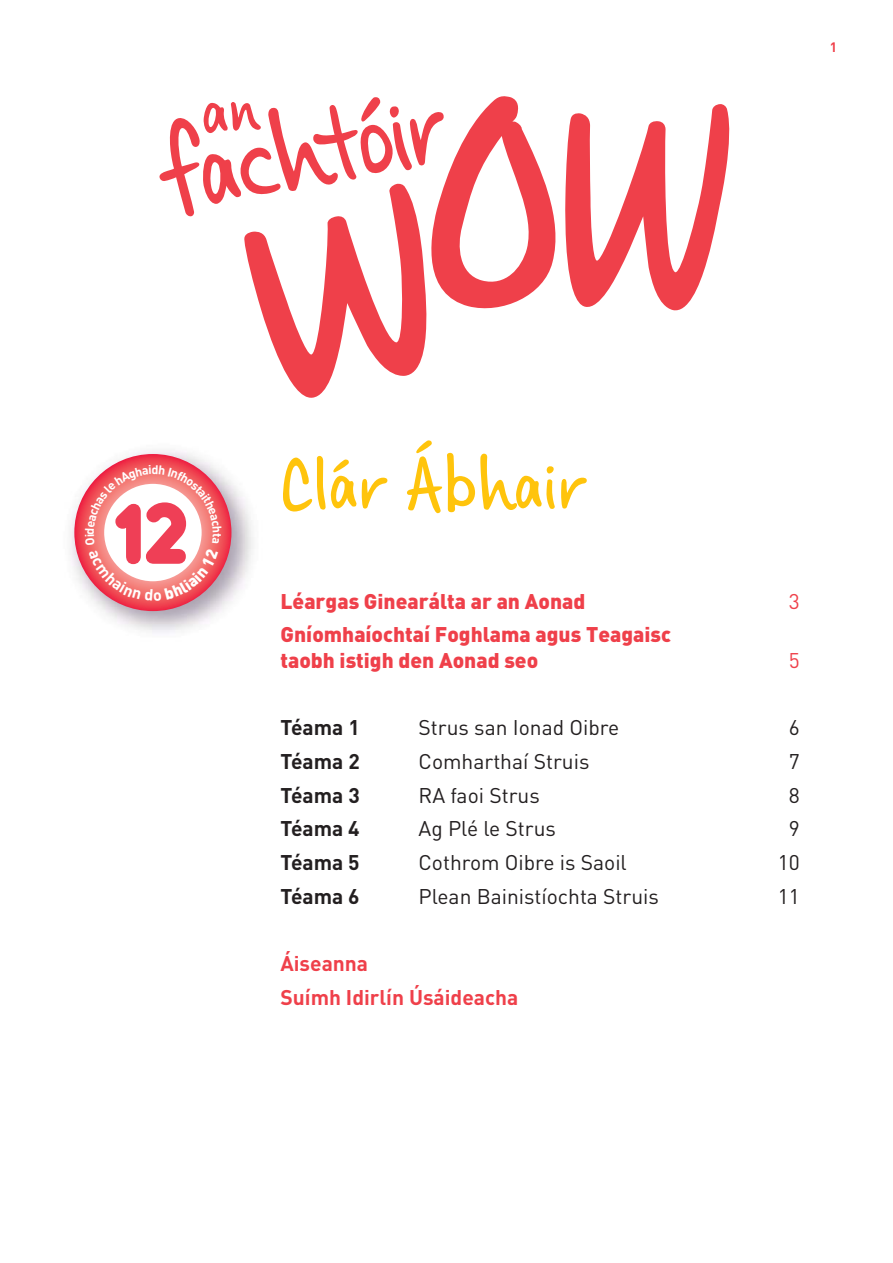
<style>
.page{position:relative;width:893px;height:1263px;background:#fff}
.page>*{position:absolute;margin:0;border:0;box-sizing:border-box;transform-origin:0 0}
.t1{font:105px "Casino Hand";color:#ffc40c}
.t2{font:21px "DIN Pro";color:#231f20}
.t3{font:900 21px/25.2px "DIN Pro";color:#ef404a}
.t4{font:700 21px "DIN Pro";color:#231f20}
.t5{font:700 21px/33.8px "DIN Pro";color:#ef404a}
.t6{font:21px "DIN Pro";color:#ef404a}
.t7{font:700 13.5px "DIN Pro";color:#ef404a}
</style>
<div class="page">
<svg style="left:159px;top:96px;width:571px;height:302px"></svg>
<img style="left:70px;top:450px;width:183px;height:183px">
<svg style="left:74px;top:454px;width:157px;height:157px"></svg>
<p class="t7" style="left:829px;top:42px;width:9px">1</p>
<h1 class="t1" style="left:280px;top:412px;width:307px">Clár Ábhair</h1>
<p class="t3" style="left:280px;top:590px;width:306px">Léargas Ginearálta ar an Aonad</p>
<p class="t6" style="left:788px;top:593px;width:12px">3</p>
<p class="t3" style="left:280px;top:624px;width:392px">Gníomhaíochtaí Foghlama agus Teagaisc taobh istigh den Aonad seo</p>
<p class="t6" style="left:788px;top:652px;width:12px">5</p>
<p class="t4" style="left:280px;top:720px;width:81px">Téama 1</p>
<p class="t2" style="left:418px;top:720px;width:202px">Strus san Ionad Oibre</p>
<p class="t2" style="left:788px;top:720px;width:12px">6</p>
<p class="t4" style="left:280px;top:753px;width:81px">Téama 2</p>
<p class="t2" style="left:418px;top:753px;width:172px">Comharthaí Struis</p>
<p class="t2" style="left:788px;top:753px;width:12px">7</p>
<p class="t4" style="left:280px;top:787px;width:81px">Téama 3</p>
<p class="t2" style="left:418px;top:787px;width:123px">RA faoi Strus</p>
<p class="t2" style="left:788px;top:787px;width:12px">8</p>
<p class="t4" style="left:280px;top:821px;width:81px">Téama 4</p>
<p class="t2" style="left:418px;top:821px;width:139px">Ag Plé le Strus</p>
<p class="t2" style="left:788px;top:821px;width:12px">9</p>
<p class="t4" style="left:280px;top:854px;width:81px">Téama 5</p>
<p class="t2" style="left:418px;top:854px;width:210px">Cothrom Oibre is Saoil</p>
<p class="t2" style="left:777px;top:854px;width:23px">10</p>
<p class="t4" style="left:280px;top:888px;width:81px">Téama 6</p>
<p class="t2" style="left:418px;top:888px;width:242px">Plean Bainistíochta Struis</p>
<p class="t2" style="left:777px;top:888px;width:23px">11</p>
<p class="t5" style="left:280px;top:949px;width:239px">Áiseanna<br>Suímh Idirlín Úsáideacha</p>
</div>
